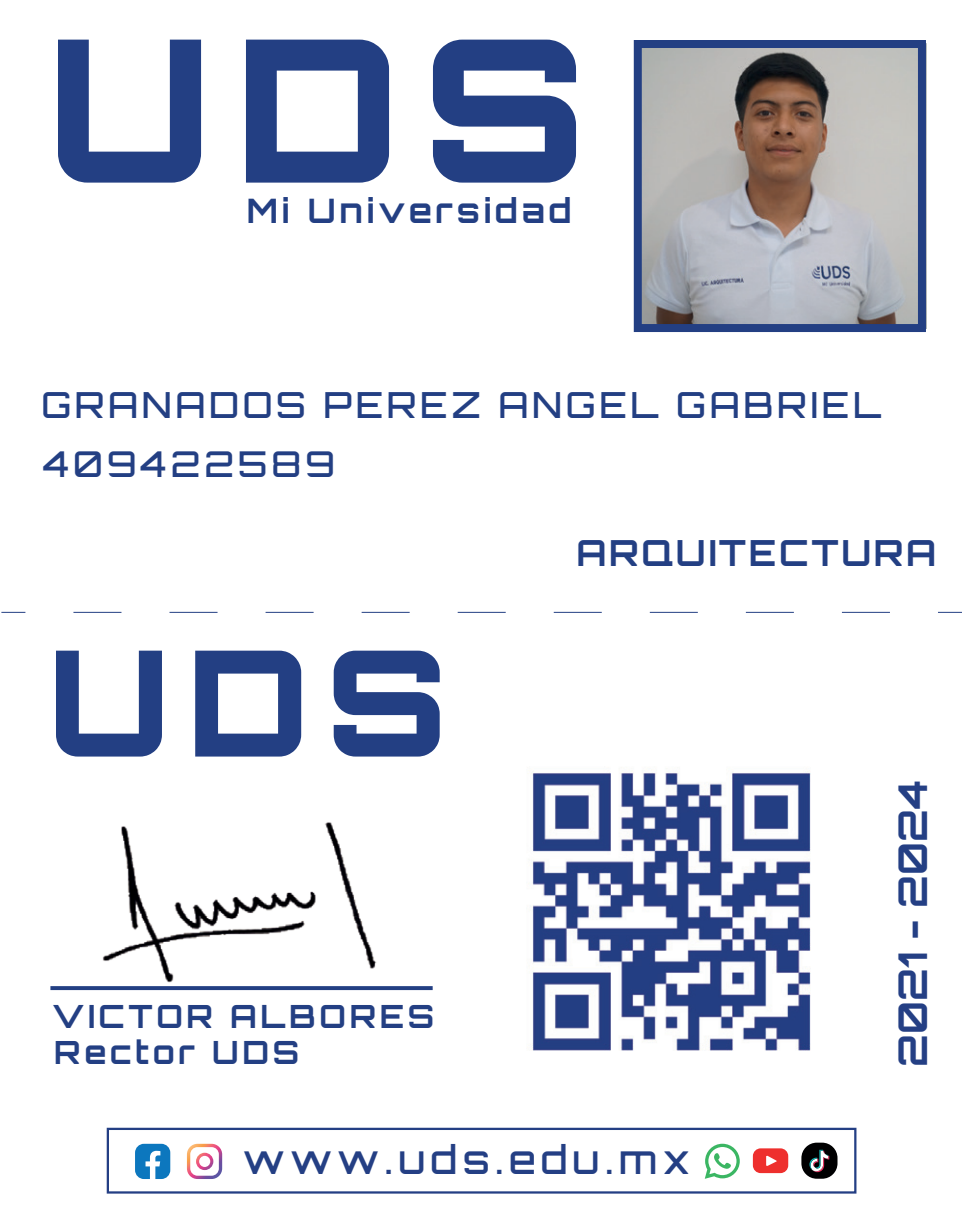
<style>
.page{position:relative;width:966px;height:1227px;background:#fff}
.page>*{position:absolute;margin:0;border:0;box-sizing:border-box;transform-origin:0 0}
.t1{font:700 39.6px "Orbitron";color:#243f84}
.t2{font:500 39.2px "Orbitron";letter-spacing:.135em;color:#243f84}
.t3{font:500 36px "Orbitron";letter-spacing:.1em;color:#233f83}
.t4{font:700 36px "Orbitron";letter-spacing:.075em;color:#233f83}
.t5{font:500 35.6px "Orbitron";letter-spacing:.115em;color:#233f83}
.t6{font:700 33.6px "Orbitron";letter-spacing:.115em;color:#233f83}
.t7{font:700 32px/36px "Orbitron";letter-spacing:.115em;color:#233f83}
</style>
<div class="page">
<img style="left:642px;top:49px;width:274px;height:274px">
<div style="left:633px;top:40px;width:292px;height:292px;border:8px solid #233f83"></div>
<svg style="left:58px;top:40px;width:143px;height:143px"></svg>
<svg style="left:246px;top:40px;width:143px;height:143px"></svg>
<svg style="left:433px;top:40px;width:143px;height:143px"></svg>
<svg style="left:56px;top:651px;width:106px;height:105px"></svg>
<svg style="left:195px;top:651px;width:106px;height:105px"></svg>
<svg style="left:334px;top:651px;width:105px;height:105px"></svg>
<div style="left:50px;top:986px;width:382px;height:4px;border:2px solid #233f83"></div>
<img style="left:94px;top:822px;width:288px;height:169px">
<svg style="left:187px;top:1144px;width:35px;height:35px"></svg>
<svg style="left:704px;top:1144px;width:35px;height:35px"></svg>
<svg style="left:752px;top:1148px;width:36px;height:25px"></svg>
<div style="left:107px;top:1128px;width:749px;height:65px;border:2px solid #243f84"></div>
<div style="left:801px;top:1143px;width:36px;height:36px;background:#000001;border-radius:15px"></div>
<svg style="left:809px;top:1150px;width:20px;height:22px"></svg>
<img style="left:531px;top:770px;width:280px;height:281px">
<svg style="left:1px;top:612px;width:24px;height:1px"></svg>
<svg style="left:73px;top:612px;width:817px;height:1px"></svg>
<svg style="left:938px;top:612px;width:23px;height:1px"></svg>
<svg style="left:135px;top:1144px;width:35px;height:35px"></svg>
<p class="t6" style="left:247px;top:191px;width:326px">Mi Universidad</p>
<p class="t3" style="left:41px;top:382px;width:841px">GRANADOS PEREZ ANGEL GABRIEL</p>
<p class="t5" style="left:43px;top:442px;width:293px">409422589</p>
<p class="t7" style="left:52px;top:998px;width:383px">VICTOR ALBORES<br>Rector UDS</p>
<p class="t4" style="left:576px;top:531px;width:361px">ARQUITECTURA</p>
<p class="t1" style="left:888px;top:1067px;width:289px;rotate:-90deg">2021 - 2024</p>
<p class="t2" style="left:243px;top:1135px;width:448px">www.uds.edu.mx</p>
</div>
